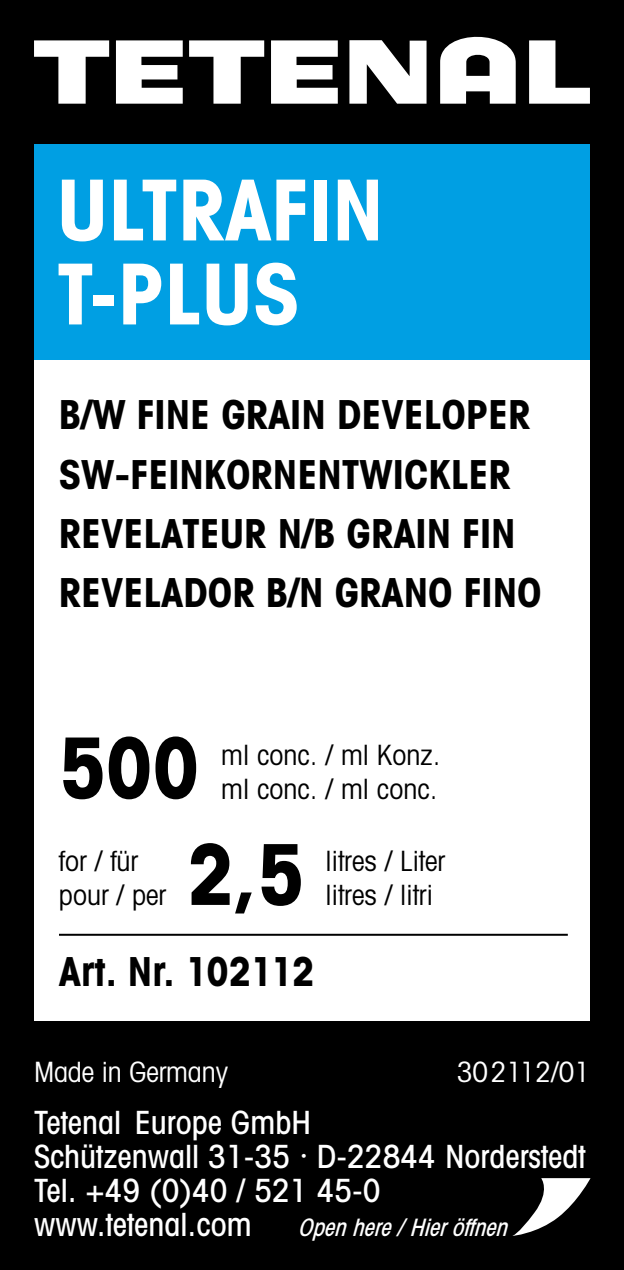
<style>
.page{position:relative;width:624px;height:1270px;background:#000}
.page>*{position:absolute;margin:0;border:0;box-sizing:border-box;transform-origin:0 0}
.t1{font:700 condensed 84px/84px "Avant Garde";color:#fff}
.t2{font:700 condensed 84px "Avant Garde";color:#000}
.t3{font:700 condensed 40px/59.2px "Avant Garde";color:#000}
.t4{font:500 condensed 32px/34px "Avant Garde";color:#fff}
.t5{font:condensed 28px/33.6px "Avant Garde";color:#000}
.t6{font:condensed 28px "Avant Garde";letter-spacing:-.005em;color:#fff}
.t7{font:italic 500 condensed 24px "Avant Garde";color:#fff;scale:.96 1}
.s1{font-family:"Helvetica";font-weight:400;font-stretch:normal}
</style>
<div class="page">
<svg style="left:34px;top:40px;width:75px;height:64px"></svg>
<svg style="left:116px;top:40px;width:67px;height:64px"></svg>
<svg style="left:189px;top:40px;width:75px;height:64px"></svg>
<svg style="left:271px;top:40px;width:67px;height:64px"></svg>
<svg style="left:349px;top:40px;width:77px;height:64px"></svg>
<svg style="left:440px;top:37px;width:75px;height:67px"></svg>
<svg style="left:529px;top:40px;width:61px;height:64px"></svg>
<div style="left:34px;top:147px;width:556px;height:873px;background:#fff"></div>
<div style="left:34px;top:145px;width:556px;height:215px;background:#009fe3"></div>
<hr style="left:59px;top:934px;width:508px;height:2px;background:#000">
<svg style="left:512px;top:1178px;width:78px;height:58px"></svg>
<h1 class="t1" style="left:57px;top:166px;width:328px">ULTRAFIN<br>T-PLUS</h1>
<p class="t3" style="left:59px;top:384px;width:484px">B/W FINE GRAIN DEVELOPER<br>SW-FEINKORNENTWICKLER<br>REVELATEUR N/B GRAIN FIN<br>REVELADOR B/N GRANO FINO</p>
<h1 class="t2" style="left:59px;top:714px;width:142px">500</h1>
<p class="t5" style="left:221px;top:737px;width:221px">ml conc. / ml Konz. ml conc. / ml conc.</p>
<h1 class="t2" style="left:187px;top:821px;width:118px">2,5</h1>
<p class="t5" style="left:59px;top:844px;width:109px">for / für pour / per</p>
<p class="t5" style="left:325px;top:844px;width:121px">litres / Liter</p>
<p class="t5" style="left:325px;top:877px;width:109px">litres / litri</p>
<p class="t3" style="left:59px;top:941px;width:257px">Art. Nr. 102112</p>
<p class="t6" style="left:34px;top:1055px;width:196px">Made in Germany</p>
<p class="t6" style="left:457px;top:1055px;width:134px">302112/01</p>
<p class="t4" style="left:34px;top:1105px;width:553px">Tetenal Europe GmbH<br>Schützenwall 31-35 <span class="s1">·</span> D-22844 Norderstedt<br>Tel. +49 (0)40 / 521 45-0 www.tetenal.com</p>
<p class="t7" style="left:298px;top:1212px;width:227px">Openhere/Hieröffnen</p>
</div>
